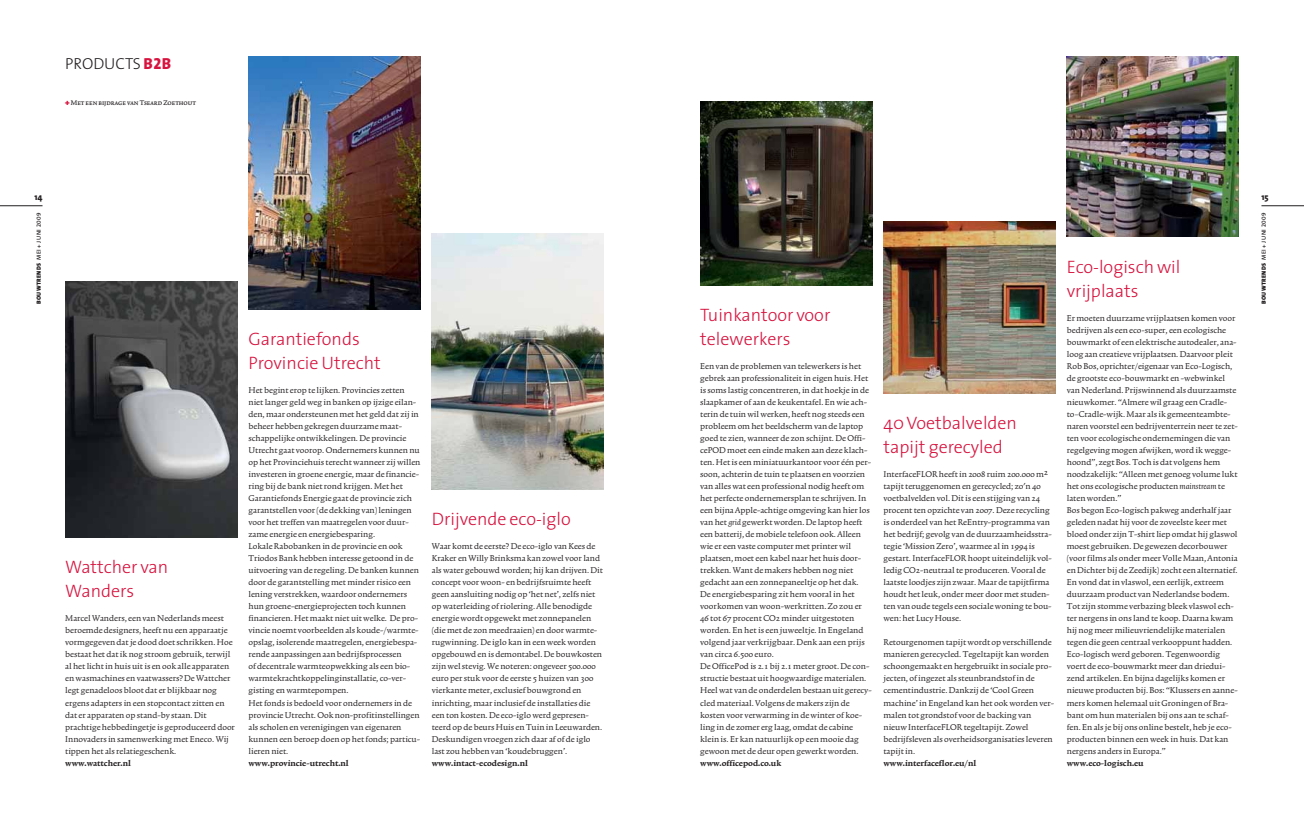
<style>
.page{position:relative;width:1304px;height:823px;background:#fff}
.page>*{position:absolute;margin:0;border:0;box-sizing:border-box;transform-origin:0 0}
.t1{font:300 18px/24px "The Sans";color:#d7143f}
.t2{font:300 16px "The Sans";color:#231f20}
.t3{font:10px/12px "Trinite No 1 Rom Wid";color:#231f20}
.t4{font:700 10px "Trinite No 1";color:#231f20}
.t5{font:800 9px "The Sans";color:#231f20}
.t6{font:8px "Trinite No 1 Med Wid Exp";color:#231f20}
.t7{font:900 6px "The Sans";letter-spacing:.06em;color:#231f20}
.s1{font-weight:800;color:#d7143f}
.s2{font-family:"The Sans Extra Bold Caps";font-weight:400;color:#d7143f}
.s3{font-family:"The Sans";font-weight:900;color:#d7143f}
.s4{font-weight:600}
.s5{font-family:"The Sans Semi Bold Caps";font-weight:400}
.s6{font-family:"Trinite No 1";font-style:italic}
</style>
<div class="page">
<hr style="left:0;top:205px;width:43px;height:1px;background:#231f20">
<img style="left:700px;top:102px;width:172px;height:183px">
<img style="left:249px;top:57px;width:171px;height:252px">
<img style="left:65px;top:282px;width:172px;height:255px">
<hr style="left:1261px;top:205px;width:43px;height:1px;background:#231f20">
<img style="left:1067px;top:57px;width:172px;height:180px">
<img style="left:432px;top:233px;width:172px;height:256px">
<img style="left:883px;top:221px;width:172px;height:172px">
<h2 class="t2" style="left:65px;top:57px;width:108px">PRODUCTS <span class="s1">B</span><span class="s2">2</span><span class="s1">B</span></h2>
<p class="t6" style="left:65px;top:97px;width:132px"><span class="s3">+</span> Met een bijdrage van Tseard Zoethout</p>
<p class="t5" style="left:34px;top:192px;width:10px">14</p>
<p class="t7" style="left:36px;top:304px;width:93px;rotate:-90deg">BOUWTRENDS <span class="s4">MEI + JUNI</span> <span class="s5">2009</span></p>
<h1 class="t1" style="left:65px;top:556px;width:105px">Wattcher van<br>Wanders</h1>
<p class="t3" style="left:65px;top:612px;width:171px">Marcel Wanders, een van Nederlands meest beroemde designers, heeft nu een apparaatje vormgegeven dat je dood doet schrikken. Hoe bestaat het dat ik nog stroom gebruik, terwijl al het licht in huis uit is en ook alle apparaten en wasmachines en vaatwassers? De Wattcher legt genadeloos bloot dat er blijkbaar nog ergens adapters in een stopcontact zitten en dat er apparaten op stand-by staan. Dit prachtige hebbedingetje is geproduceerd door Innovaders in samenwerking met Eneco. Wij tippen het als relatiegeschenk.</p>
<p class="t4" style="left:65px;top:759px;width:67px">www.wattcher.nl</p>
<h1 class="t1" style="left:249px;top:328px;width:134px">Garantiefonds<br>Provincie Utrecht</h1>
<p class="t3" style="left:249px;top:384px;width:173px">Het begint erop te lijken. Provincies zetten niet langer geld weg in banken op ijzige eilan&shy;den, maar ondersteunen met het geld dat zij in beheer hebben gekregen duurzame maat&shy;schappelijke ontwikkelingen. De provincie Utrecht gaat voorop. Ondernemers kunnen nu op het Provinciehuis terecht wanneer zij willen investeren in groene energie, maar de financie&shy;ring bij de bank niet rond krijgen. Met het Garantiefonds Energie gaat de provincie zich garantstellen voor (de dekking van) leningen voor het treffen van maatregelen voor duur&shy;zame energie en energiebesparing.<br>Lokale Rabobanken in de provincie en ook Triodos Bank hebben interesse getoond in de uitvoering van de regeling. De banken kunnen door de garantstelling met minder risico een lening verstrekken, waardoor ondernemers hun groene-energieprojecten toch kunnen financieren. Het maakt niet uit welke. De pro&shy;vincie noemt voorbeelden als koude-/warmte&shy;opslag, isolerende maatregelen, energiebespa&shy;rende aanpassingen aan bedrijfsprocessen<br>of decentrale warmteopwekking als een bio&shy;warmtekrachtkoppelinginstallatie, co-ver&shy;gisting en warmtepompen.<br>Het fonds is bedoeld voor ondernemers in de provincie Utrecht. Ook non-profitinstellingen als scholen en verenigingen van eigenaren kunnen een beroep doen op het fonds; particu&shy;lieren niet.</p>
<p class="t4" style="left:249px;top:759px;width:102px">www.provincie-utrecht.nl</p>
<h1 class="t1" style="left:432px;top:508px;width:141px">Drijvende eco-iglo</h1>
<p class="t3" style="left:432px;top:540px;width:173px">Waar komt de eerste? De eco-iglo van Kees de Kraker en Willy Brinksma kan zowel voor land als water gebouwd worden; hij kan drijven. Dit concept voor woon- en bedrijfsruimte heeft geen aansluiting nodig op ‘het net’, zelfs niet op waterleiding of riolering. Alle benodigde energie wordt opgewekt met zonnepanelen (die met de zon meedraaien) en door warmte&shy;rugwinning. De iglo kan in een week worden opgebouwd en is demontabel. De bouwkosten zijn wel stevig. We noteren: ongeveer 500.000 euro per stuk voor de eerste 5 huizen van 300 vierkante meter, exclusief bouwgrond en inrichting, maar inclusief de installaties die een ton kosten. De eco-iglo werd gepresen&shy;teerd op de beurs Huis en Tuin in Leeuwarden.<br>Deskundigen vroegen zich daar af of de iglo last zou hebben van ‘koudebruggen’.</p>
<p class="t4" style="left:432px;top:759px;width:98px">www.intact-ecodesign.nl</p>
<h1 class="t1" style="left:700px;top:304px;width:132px">Tuinkantoor voor telewerkers</h1>
<p class="t3" style="left:700px;top:360px;width:173px">Een van de problemen van telewerkers is het gebrek aan professionaliteit in eigen huis. Het is soms lastig concentreren, in dat hoekje in de slaapkamer of aan de keukentafel. En wie ach&shy;terin de tuin wil werken, heeft nog steeds een probleem om het beeldscherm van de laptop goed te zien, wanneer de zon schijnt. De Offi&shy;cePOD moet een einde maken aan deze klach&shy;ten. Het is een miniatuurkantoor voor één per&shy;soon, achterin de tuin te plaatsen en voorzien van alles wat een professional nodig heeft om het perfecte ondernemersplan te schrijven. In een bijna Apple-achtige omgeving kan hier los van het <span class="s6">grid</span> gewerkt worden. De laptop heeft een batterij, de mobiele telefoon ook. Alleen wie er een vaste computer met printer wil plaatsen, moet een kabel naar het huis door&shy;trekken. Want de makers hebben nog niet gedacht aan een zonnepaneeltje op het dak.<br>De energiebesparing zit hem vooral in het voorkomen van woon-werkritten. Zo zou er 46 tot 67 procent CO2 minder uitgestoten worden. En het is een juweeltje. In Engeland volgend jaar verkrijgbaar. Denk aan een prijs van circa 6.500 euro.<br>De OfficePod is 2.1 bij 2.1 meter groot. De con&shy;structie bestaat uit hoogwaardige materialen.<br>Heel wat van de onderdelen bestaan uit gerecy&shy;cled materiaal. Volgens de makers zijn de kosten voor verwarming in de winter of koe&shy;ling in de zomer erg laag, omdat de cabine klein is. Er kan natuurlijk op een mooie dag gewoon met de deur open gewerkt worden.</p>
<p class="t4" style="left:700px;top:759px;width:82px">www.officepod.co.uk</p>
<h1 class="t1" style="left:883px;top:412px;width:135px">40 Voetbalvelden tapijt gerecyled</h1>
<p class="t3" style="left:883px;top:468px;width:169px">InterfaceFLOR heeft in 2008 ruim 200.000 m2 tapijt teruggenomen en gerecycled; zo'n 40 voetbalvelden vol. Dit is een stijging van 24 procent ten opzichte van 2007. Deze recycling is onderdeel van het ReEntry-programma van het bedrijf; gevolg van de duurzaamheidsstra&shy;tegie ‘Mission Zero’, waarmee al in 1994 is gestart. InterfaceFLOR hoopt uiteindelijk vol&shy;ledig CO2-neutraal te produceren. Vooral de laatste loodjes zijn zwaar. Maar de tapijtfirma houdt het leuk, onder meer door met studen&shy;ten van oude tegels een sociale woning te bou&shy;wen: het Lucy House.</p>
<p class="t3" style="left:883px;top:636px;width:171px">Retourgenomen tapijt wordt op verschillende manieren gerecycled. Tegeltapijt kan worden schoongemaakt en hergebruikt in sociale pro&shy;jecten, of ingezet als steunbrandstof in de cementindustrie. Dankzij de ‘Cool Green machine’ in Engeland kan het ook worden ver&shy;malen tot grondstof voor de backing van nieuw InterfaceFLOR tegeltapijt. Zowel bedrijfsleven als overheidsorganisaties leveren tapijt in.</p>
<p class="t4" style="left:883px;top:759px;width:94px">www.interfaceflor.eu/nl</p>
<h1 class="t1" style="left:1067px;top:256px;width:115px">Eco-logisch wil vrijplaats</h1>
<p class="t3" style="left:1067px;top:312px;width:172px">Er moeten duurzame vrijplaatsen komen voor bedrijven als een eco-super, een ecologische bouwmarkt of een elektrische autodealer, ana&shy;loog aan creatieve vrijplaatsen. Daarvoor pleit Rob Bos, oprichter/eigenaar van Eco-Logisch, de grootste eco-bouwmarkt en -webwinkel van Nederland. Prijswinnend als duurzaamste nieuwkomer. “Almere wil graag een Cradle&shy;to–Cradle-wijk. Maar als ik gemeenteambte&shy;naren voorstel een bedrijventerrein neer te zet&shy;ten voor ecologische ondernemingen die van regelgeving mogen afwijken, word ik wegge&shy;hoond”, zegt Bos. Toch is dat volgens hem noodzakelijk: “Alleen met genoeg volume lukt het ons ecologische producten <span class="s6">mainstream</span>te laten worden.”<br>Bos begon Eco-logisch pakweg anderhalf jaar geleden nadat hij voor de zoveelste keer met bloed onder zijn T-shirt liep omdat hij glaswol moest gebruiken. De gewezen decorbouwer (voor films als onder meer Volle Maan, Antonia en Dichter bij de Zeedijk) zocht een alternatief.<br>En vond dat in vlaswol, een eerlijk, extreem duurzaam product van Nederlandse bodem.<br>Tot zijn stomme verbazing bleek vlaswol ech&shy;ter nergens in ons land te koop. Daarna kwam hij nog meer milieuvriendelijke materialen tegen die geen centraal verkooppunt hadden.<br>Eco-logisch werd geboren. Tegenwoordig voert de eco-bouwmarkt meer dan driedui&shy;zend artikelen. En bijna dagelijks komen er nieuwe producten bij. Bos: “Klussers en aanne&shy;mers komen helemaal uit Groningen of Bra&shy;bant om hun materialen bij ons aan te schaf&shy;fen. En als je bij ons online bestelt, heb je eco&shy;producten binnen een week in huis. Dat kan nergens anders in Europa.”</p>
<p class="t4" style="left:1067px;top:759px;width:78px">www.eco-logisch.eu</p>
<p class="t5" style="left:1261px;top:192px;width:9px">15</p>
<p class="t7" style="left:1261px;top:304px;width:93px;rotate:-90deg">BOUWTRENDS <span class="s4">MEI + JUNI</span> <span class="s5">2009</span></p>
</div>
